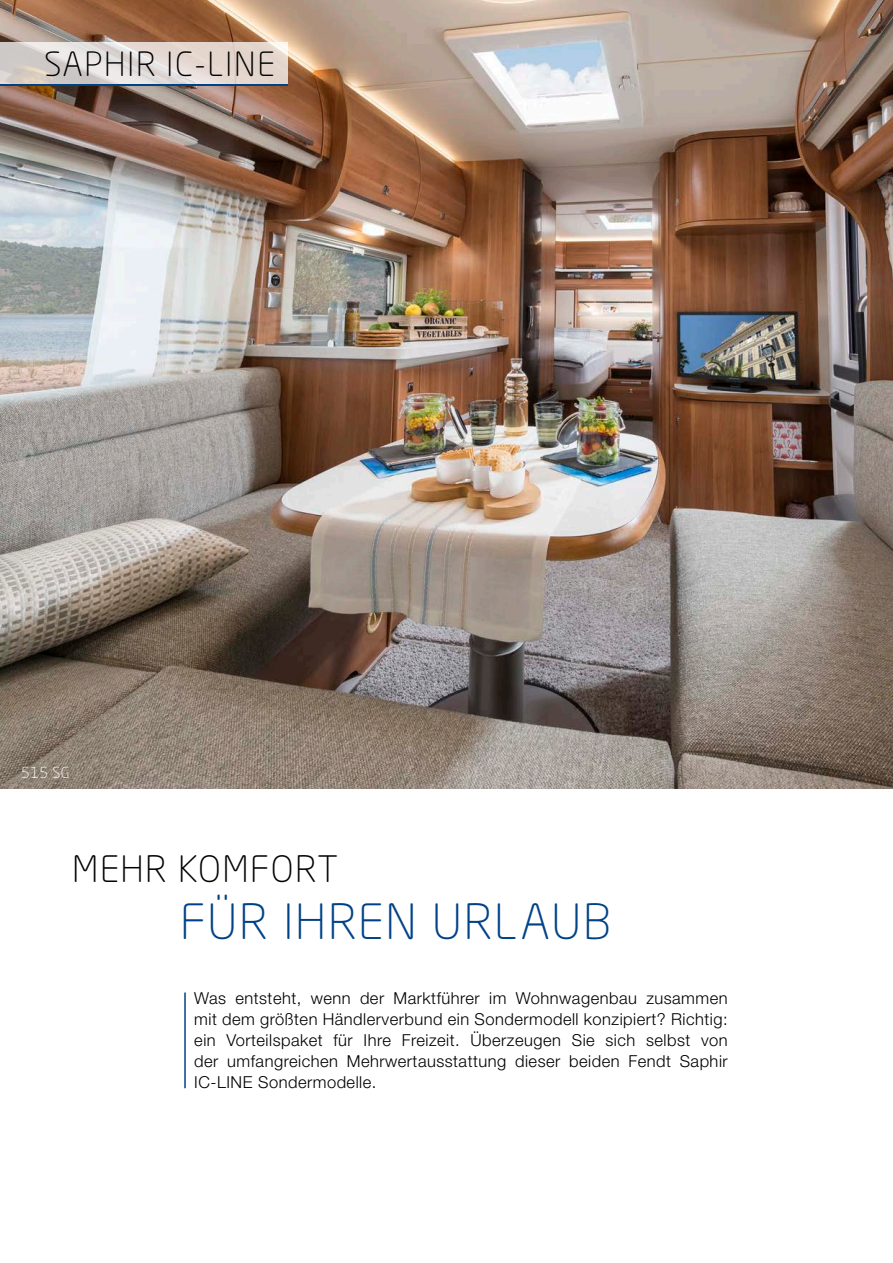
<style>
.page{position:relative;width:893px;height:1263px;background:#fff}
.page>*{position:absolute;margin:0;border:0;box-sizing:border-box;transform-origin:0 0}
.t1{font:300 48px "Neo Sans Pro";letter-spacing:.04em;color:#004287}
.t2{font:300 36px "Neo Sans Pro";letter-spacing:.04em;color:#000}
.t3{font:300 33px "Neo Sans Pro";letter-spacing:.05em;color:#000}
.t4{font:300 16.5px/21px "Helvetica Neue LT Std";letter-spacing:.03em;color:#000;text-align:justify}
.t5{font:300 15px "Neo Sans Pro";color:#fff}
</style>
<div class="page">
<hr style="left:184px;top:992px;width:2px;height:96px;background:#004287">
<img style="left:0;top:0;width:893px;height:788px">
<svg style="left:0;top:43px;width:288px;height:41px;background:#e0d8d2"></svg>
<hr style="left:0;top:84px;width:288px;height:1px;background:#004287">
<h3 class="t3" style="left:44px;top:45px;width:232px">SAPHIR IC-LINE</h3>
<p class="t5" style="left:21px;top:763px;width:48px">515 SG</p>
<h2 class="t2" style="left:72px;top:848px;width:244px">MEHR KOMFORT</h2>
<h1 class="t1" style="left:180px;top:893px;width:176px">FÜR IHREN</h1>
<h1 class="t1" style="left:432px;top:893px;width:181px">URLAUB</h1>
<p class="t4" style="left:194px;top:987px;width:535px">Was entsteht, wenn der Marktführer im Wohnwagenbau zusammen mit dem größten Händlerverbund ein Sondermodell konzipiert? Richtig: ein Vorteilspaket für Ihre Freizeit. Überzeugen Sie sich selbst von der umfangreichen Mehrwertausstattung dieser beiden Fendt Saphir IC-LINE Sondermodelle.</p>
</div>
